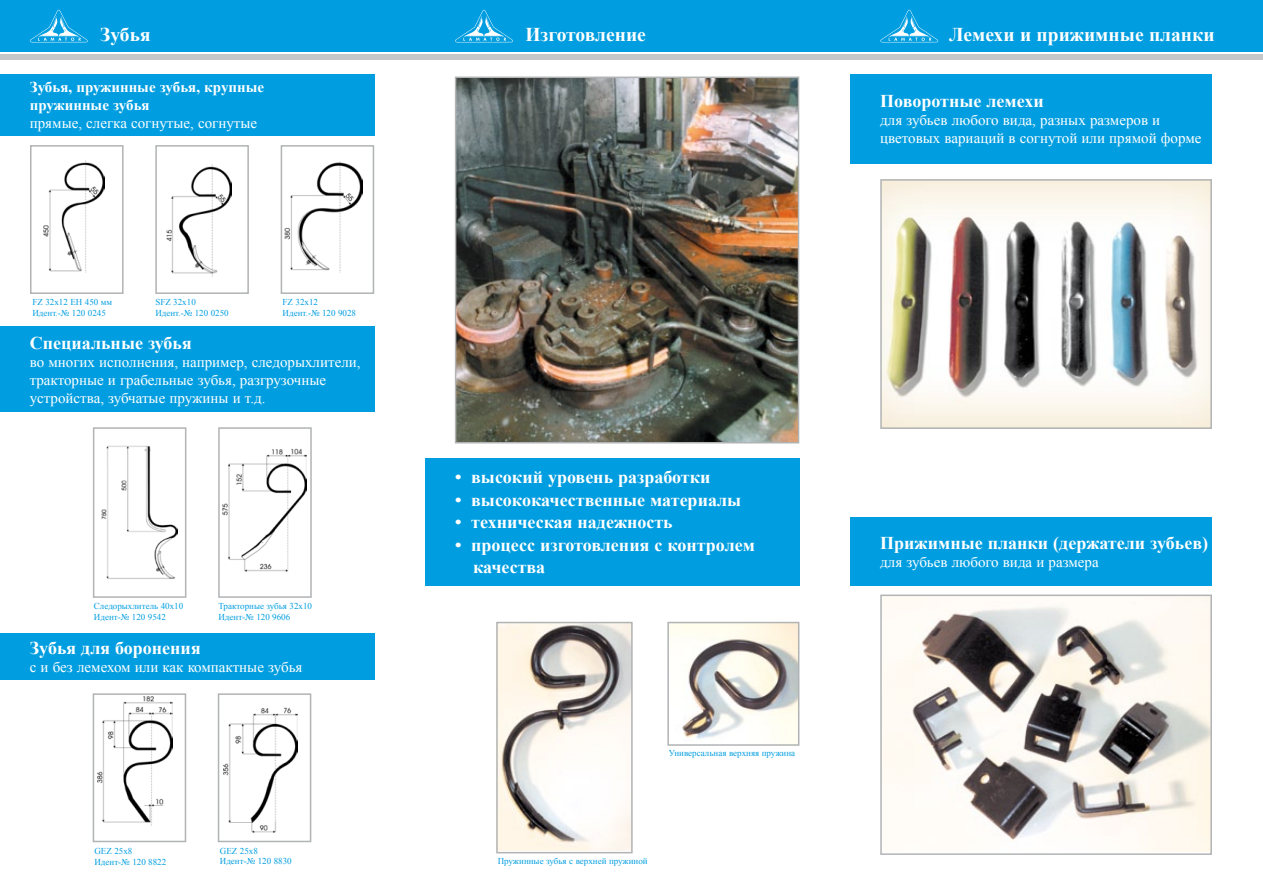
<style>
.page{position:relative;width:1263px;height:893px;background:#fff}
.page>*{position:absolute;margin:0;border:0;box-sizing:border-box;transform-origin:0 0}
.t1{font:700 19.5px "Times New Roman";color:#fff}
.t2{font:700 18px/22.5px "Times New Roman";color:#fff}
.t3{font:15px/18px "Times New Roman";color:#fff}
.t4{font:700 15px/18px "Times New Roman";color:#fff}
.t5{font:9px/10.8px "Times New Roman";color:#009ee0}
</style>
<div class="page">
<div style="left:0;top:0;width:1263px;height:60px;background:linear-gradient(to right,#c6c7c8,#c6c7c8)"></div>
<div style="left:0;top:0;width:1263px;height:53px;background:#009ee0"></div>
<img style="left:458px;top:80px;width:338px;height:360px">
<div style="left:455px;top:77px;width:344px;height:366px;border:2px solid #b1b3b4"></div>
<img style="left:30px;top:10px;width:58px;height:33px">
<img style="left:455px;top:10px;width:58px;height:33px">
<img style="left:880px;top:10px;width:58px;height:33px">
<div style="left:0;top:74px;width:374px;height:62px;background:#009ee0"></div>
<div style="left:850px;top:74px;width:362px;height:90px;background:#009ee0"></div>
<div style="left:850px;top:518px;width:362px;height:68px;background:#009ee0"></div>
<div style="left:0;top:633px;width:374px;height:47px;background:#009ee0"></div>
<img style="left:883px;top:182px;width:326px;height:244px">
<div style="left:880px;top:179px;width:332px;height:250px;border:2px solid #b1b3b4"></div>
<img style="left:883px;top:598px;width:326px;height:253px">
<div style="left:880px;top:595px;width:332px;height:260px;border:2px solid #b1b3b4"></div>
<div style="left:425px;top:459px;width:374px;height:127px;background:#009ee0"></div>
<img style="left:166px;top:164px;width:65px;height:113px">
<div style="left:155px;top:145px;width:94px;height:149px;border:2px solid #b1b3b4"></div>
<img style="left:101px;top:445px;width:76px;height:134px">
<div style="left:93px;top:427px;width:93px;height:171px;border:2px solid #b1b3b4"></div>
<img style="left:222px;top:448px;width:84px;height:124px">
<div style="left:218px;top:427px;width:94px;height:171px;border:2px solid #b1b3b4"></div>
<img style="left:499px;top:625px;width:131px;height:225px">
<div style="left:496px;top:622px;width:137px;height:231px;border:2px solid #b1b3b4"></div>
<img style="left:670px;top:625px;width:126px;height:118px">
<div style="left:667px;top:622px;width:132px;height:124px;border:2px solid #b1b3b4"></div>
<img style="left:98px;top:696px;width:75px;height:130px">
<div style="left:93px;top:693px;width:93px;height:149px;border:2px solid #b1b3b4"></div>
<img style="left:223px;top:707px;width:75px;height:126px">
<div style="left:218px;top:693px;width:93px;height:149px;border:2px solid #b1b3b4"></div>
<img style="left:43px;top:161px;width:61px;height:112px">
<div style="left:30px;top:145px;width:94px;height:149px;border:2px solid #b1b3b4"></div>
<img style="left:285px;top:161px;width:78px;height:112px">
<div style="left:281px;top:145px;width:93px;height:149px;border:2px solid #b1b3b4"></div>
<div style="left:0;top:327px;width:374px;height:85px;background:#009ee0"></div>
<h1 class="t1" style="left:100px;top:20px;width:52px">Зубья</h1>
<h1 class="t1" style="left:525px;top:20px;width:122px">Изготовление</h1>
<h1 class="t1" style="left:949px;top:20px;width:267px">Лемехи и прижимные планки</h1>
<p class="t4" style="left:30px;top:78px;width:236px">Зубья, пружинные зубья, крупные пружинные зубья</p>
<p class="t3" style="left:30px;top:114px;width:229px">прямые, слегка согнутые, согнутые</p>
<p class="t2" style="left:880px;top:89px;width:165px">Поворотные лемехи</p>
<p class="t3" style="left:880px;top:111px;width:323px">для зубьев любого вида, разных размеров и цветовых вариаций в согнутой или прямой форме</p>
<p class="t5" style="left:155px;top:296px;width:75px">SFZ 32x10<br>Идент.-№ 120 0250</p>
<p class="t5" style="left:32px;top:296px;width:81px">FZ 32x12 EH 450 мм<br>Идент.-№ 120 0245</p>
<p class="t5" style="left:283px;top:296px;width:75px">FZ 32x12<br>Идент.-№ 120 9028</p>
<p class="t2" style="left:30px;top:331px;width:164px">Специальные зубья</p>
<p class="t3" style="left:30px;top:352px;width:332px">во многих исполнения, например, следорыхлители, тракторные и грабельные зубья, разгрузочные устройства, зубчатые пружины и т.д.</p>
<p class="t5" style="left:94px;top:600px;width:91px">Следорыхлитель 40x10<br>Идент-№ 120 9542</p>
<p class="t5" style="left:218px;top:600px;width:95px">Тракторные зубья 32x10<br>Идент-№ 120 9606</p>
<p class="t2" style="left:30px;top:636px;width:172px">Зубья для боронения</p>
<p class="t3" style="left:30px;top:657px;width:274px">с и без лемехом или как компактные зубья</p>
<p class="t5" style="left:94px;top:845px;width:73px">GEZ 25x8<br>Идент-№ 120 8822</p>
<p class="t5" style="left:220px;top:845px;width:73px">GEZ 25x8<br>Идент-№ 120 8830</p>
<p class="t2" style="left:455px;top:466px;width:257px">• высокий уровень разработки</p>
<p class="t2" style="left:455px;top:488px;width:288px">• высококачественные материалы</p>
<p class="t2" style="left:455px;top:511px;width:219px">• техническая надежность</p>
<p class="t2" style="left:473px;top:533px;width:283px;text-indent:-18px">• процесс изготовления с контролем качества</p>
<p class="t5" style="left:669px;top:748px;width:128px">Универсальная верхняя пружина</p>
<p class="t5" style="left:498px;top:855px;width:152px">Пружинные зубья с верхней пружиной</p>
<p class="t2" style="left:880px;top:531px;width:329px">Прижимные планки (держатели зубьев)</p>
<p class="t3" style="left:880px;top:552px;width:220px">для зубьев любого вида и размера</p>
</div>
